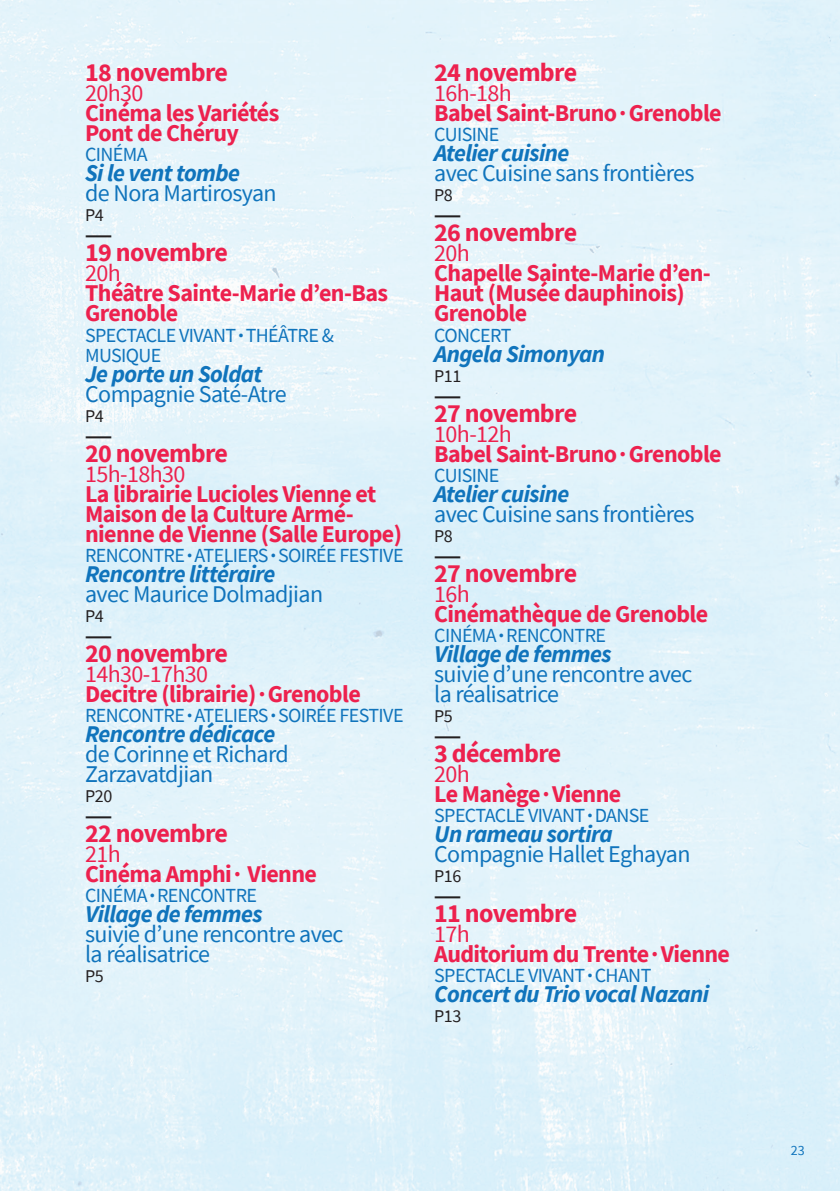
<style>
.page{position:relative;width:840px;height:1191px;background:#fff}
.page>*{position:absolute;margin:0;border:0;box-sizing:border-box;transform-origin:0 0}
.t1{font:700 26px "Source Sans Pro";letter-spacing:-.025em;color:#ed214e}
.t2{font:700 24px/20px "Source Sans Pro";letter-spacing:-.025em;color:#ed214e}
.t3{font:24px "Source Sans Pro";letter-spacing:-.025em;color:#1074bc}
.t4{font:italic 700 24px "Source Sans Pro";letter-spacing:-.025em;color:#1074bc}
.t5{font:24px "Source Sans Pro";letter-spacing:-.025em;color:#ed214e}
.t6{font:20px "Source Sans Pro";letter-spacing:-.03em;color:#1074bc}
.t7{font:18px "Source Sans Pro";letter-spacing:-.025em;color:#231f20}
.t8{font:700 18px "Source Sans Pro";color:#231f20}
.t9{font:14px "Source Sans Pro";color:#1074bc}
.s1{font-weight:700}
</style>
<div class="page">
<img style="left:0;top:0;width:839px;height:1191px">
<p class="t1" style="left:85px;top:55px;width:144px">18 novembre</p>
<p class="t5" style="left:85px;top:78px;width:60px">20h30</p>
<p class="t2" style="left:85px;top:103px;width:196px">Cinéma les Variétés</p>
<p class="t2" style="left:85px;top:123px;width:155px">Pont de Chéruy</p>
<p class="t6" style="left:85px;top:142px;width:64px">CINÉMA</p>
<p class="t4" style="left:85px;top:157px;width:156px">Si le vent tombe</p>
<p class="t3" style="left:85px;top:178px;width:193px">de Nora Martirosyan</p>
<p class="t7" style="left:85px;top:204px;width:20px">P4</p>
<p class="t8" style="left:85px;top:223px;width:28px">⸺</p>
<p class="t1" style="left:85px;top:235px;width:144px">19 novembre</p>
<p class="t5" style="left:85px;top:258px;width:37px">20h</p>
<p class="t2" style="left:85px;top:283px;width:304px">Théâtre Sainte-Marie d’en-Bas</p>
<p class="t2" style="left:85px;top:303px;width:94px">Grenoble</p>
<p class="t6" style="left:85px;top:322px;width:250px">SPECTACLE VIVANT<span class="s1">∙</span>THÉÂTRE &amp;</p>
<p class="t6" style="left:85px;top:342px;width:78px">MUSIQUE</p>
<p class="t4" style="left:85px;top:357px;width:178px">Je porte un Soldat</p>
<p class="t3" style="left:85px;top:378px;width:203px">Compagnie Saté-Atre</p>
<p class="t7" style="left:85px;top:404px;width:20px">P4</p>
<p class="t8" style="left:85px;top:423px;width:28px">⸺</p>
<p class="t1" style="left:85px;top:435px;width:144px">20 novembre</p>
<p class="t5" style="left:85px;top:458px;width:102px">15h-18h30</p>
<p class="t2" style="left:85px;top:483px;width:318px">La librairie Lucioles Vienne et<br>Maison de la Culture Armé&shy;nienne de Vienne (Salle Europe)</p>
<p class="t6" style="left:85px;top:542px;width:320px">RENCONTRE<span class="s1">∙</span>ATELIERS<span class="s1">∙</span>SOIRÉE FESTIVE</p>
<p class="t4" style="left:85px;top:557px;width:192px">Rencontre littéraire</p>
<p class="t3" style="left:85px;top:578px;width:239px">avec Maurice Dolmadjian</p>
<p class="t7" style="left:85px;top:604px;width:20px">P4</p>
<p class="t8" style="left:85px;top:623px;width:28px">⸺</p>
<p class="t1" style="left:85px;top:635px;width:144px">20 novembre</p>
<p class="t5" style="left:85px;top:658px;width:124px">14h30-17h30</p>
<p class="t2" style="left:85px;top:683px;width:277px">Decitre (librairie)∙Grenoble</p>
<p class="t6" style="left:85px;top:702px;width:320px">RENCONTRE<span class="s1">∙</span>ATELIERS<span class="s1">∙</span>SOIRÉE FESTIVE</p>
<p class="t4" style="left:85px;top:717px;width:191px">Rencontre dédicace</p>
<p class="t3" style="left:85px;top:738px;width:205px">de Corinne et Richard</p>
<p class="t3" style="left:85px;top:758px;width:130px">Zarzavatdjian</p>
<p class="t7" style="left:85px;top:784px;width:29px">P20</p>
<p class="t8" style="left:85px;top:803px;width:28px">⸺</p>
<p class="t1" style="left:85px;top:815px;width:144px">22 novembre</p>
<p class="t5" style="left:85px;top:838px;width:37px">21h</p>
<p class="t2" style="left:85px;top:863px;width:233px">Cinéma Amphi∙ Vienne</p>
<p class="t6" style="left:85px;top:882px;width:173px">CINÉMA<span class="s1">∙</span>RENCONTRE</p>
<p class="t4" style="left:85px;top:897px;width:179px">Village de femmes</p>
<p class="t3" style="left:85px;top:918px;width:260px">suivie d’une rencontre avec</p>
<p class="t3" style="left:85px;top:938px;width:126px">la réalisatrice</p>
<p class="t7" style="left:85px;top:964px;width:20px">P5</p>
<p class="t1" style="left:434px;top:55px;width:144px">24 novembre</p>
<p class="t5" style="left:434px;top:78px;width:79px">16h-18h</p>
<p class="t2" style="left:434px;top:103px;width:289px">Babel Saint-Bruno∙Grenoble</p>
<p class="t6" style="left:434px;top:122px;width:67px">CUISINE</p>
<p class="t4" style="left:434px;top:137px;width:137px">Atelier cuisine</p>
<p class="t3" style="left:434px;top:158px;width:262px">avec Cuisine sans frontières</p>
<p class="t7" style="left:434px;top:184px;width:20px">P8</p>
<p class="t8" style="left:434px;top:203px;width:28px">⸺</p>
<p class="t1" style="left:434px;top:215px;width:144px">26 novembre</p>
<p class="t5" style="left:434px;top:238px;width:37px">20h</p>
<p class="t2" style="left:434px;top:263px;width:278px">Chapelle Sainte-Marie d’en-<br>Haut (Musée dauphinois)</p>
<p class="t2" style="left:434px;top:303px;width:94px">Grenoble</p>
<p class="t6" style="left:434px;top:322px;width:79px">CONCERT</p>
<p class="t4" style="left:434px;top:337px;width:172px">Angela Simonyan</p>
<p class="t7" style="left:434px;top:364px;width:29px">P11</p>
<p class="t8" style="left:434px;top:383px;width:28px">⸺</p>
<p class="t1" style="left:434px;top:395px;width:144px">27 novembre</p>
<p class="t5" style="left:434px;top:418px;width:79px">10h-12h</p>
<p class="t2" style="left:434px;top:443px;width:289px">Babel Saint-Bruno∙Grenoble</p>
<p class="t6" style="left:434px;top:462px;width:67px">CUISINE</p>
<p class="t4" style="left:434px;top:477px;width:137px">Atelier cuisine</p>
<p class="t3" style="left:434px;top:498px;width:262px">avec Cuisine sans frontières</p>
<p class="t7" style="left:434px;top:524px;width:20px">P8</p>
<p class="t8" style="left:434px;top:543px;width:28px">⸺</p>
<p class="t1" style="left:434px;top:555px;width:144px">27 novembre</p>
<p class="t5" style="left:434px;top:578px;width:37px">16h</p>
<p class="t2" style="left:434px;top:603px;width:275px">Cinémathèque de Grenoble</p>
<p class="t6" style="left:434px;top:622px;width:173px">CINÉMA<span class="s1">∙</span>RENCONTRE</p>
<p class="t4" style="left:434px;top:637px;width:179px">Village de femmes</p>
<p class="t3" style="left:434px;top:658px;width:260px">suivie d’une rencontre avec</p>
<p class="t3" style="left:434px;top:678px;width:126px">la réalisatrice</p>
<p class="t7" style="left:434px;top:704px;width:20px">P5</p>
<p class="t8" style="left:434px;top:723px;width:28px">⸺</p>
<p class="t1" style="left:434px;top:735px;width:129px">3 décembre</p>
<p class="t5" style="left:434px;top:758px;width:37px">20h</p>
<p class="t2" style="left:434px;top:783px;width:188px">Le Manège∙Vienne</p>
<p class="t6" style="left:434px;top:802px;width:217px">SPECTACLE VIVANT<span class="s1">∙</span>DANSE</p>
<p class="t4" style="left:434px;top:817px;width:180px">Un rameau sortira</p>
<p class="t3" style="left:434px;top:838px;width:258px">Compagnie Hallet Eghayan</p>
<p class="t7" style="left:434px;top:864px;width:29px">P16</p>
<p class="t8" style="left:434px;top:883px;width:28px">⸺</p>
<p class="t1" style="left:434px;top:895px;width:144px">11 novembre</p>
<p class="t5" style="left:434px;top:918px;width:37px">17h</p>
<p class="t2" style="left:434px;top:943px;width:297px">Auditorium du Trente∙Vienne</p>
<p class="t6" style="left:434px;top:962px;width:218px">SPECTACLE VIVANT<span class="s1">∙</span>CHANT</p>
<p class="t4" style="left:434px;top:977px;width:276px">Concert du Trio vocal Nazani</p>
<p class="t7" style="left:434px;top:1004px;width:29px">P13</p>
<p class="t9" style="left:790px;top:1141px;width:15px">23</p>
</div>
